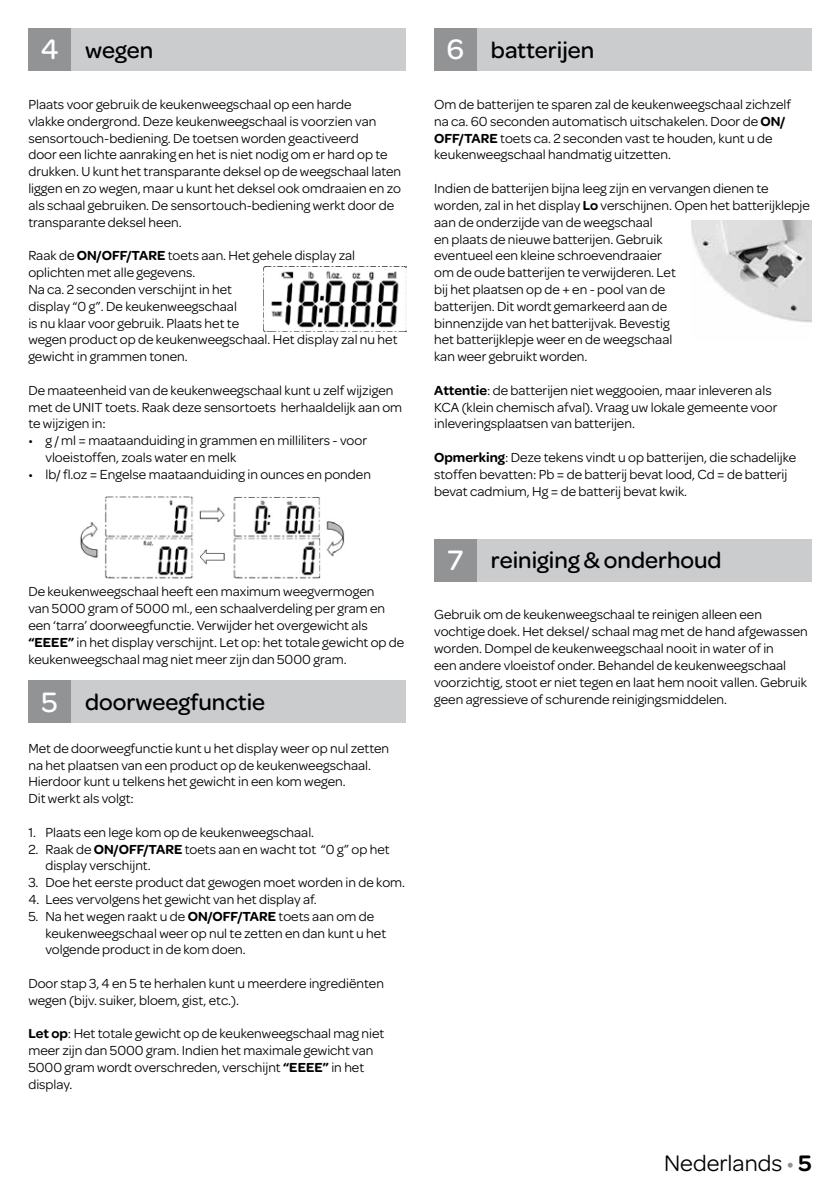
<style>
.page{position:relative;width:840px;height:1191px;background:#fff}
.page>*{position:absolute;margin:0;border:0;box-sizing:border-box;transform-origin:0 0}
.t1{font:500 24px "Omnes";color:#000}
.t2{font:24px "Omnes";color:#000}
.t3{font:14px/16.8px "Omnes";color:#000}
.s1{font-size:30px;color:#fff}
.s2{font-weight:600}
.s3{color:#929395}
</style>
<div class="page">
<div style="left:57px;top:28px;width:348px;height:43px;background:#cacccd"></div>
<div style="left:28px;top:28px;width:43px;height:43px;background:#929395"></div>
<div style="left:57px;top:680px;width:348px;height:43px;background:#cacccd"></div>
<div style="left:28px;top:680px;width:43px;height:43px;background:#929395"></div>
<div style="left:462px;top:28px;width:349px;height:43px;background:#cacccd"></div>
<div style="left:434px;top:28px;width:42px;height:43px;background:#929395"></div>
<div style="left:462px;top:539px;width:349px;height:42px;background:#cacccd"></div>
<div style="left:434px;top:539px;width:42px;height:42px;background:#929395"></div>
<img style="left:264px;top:266px;width:142px;height:66px">
<img style="left:80px;top:496px;width:265px;height:82px">
<img style="left:691px;top:220px;width:120px;height:103px">
<h1 class="t1" style="left:41px;top:33px;width:114px"><span class="s1">4</span> wegen</h1>
<p class="t3" style="left:28px;top:95px;width:374px">Plaats voor gebruik de keukenweegschaal op een harde<br>vlakke ondergrond. Deze keukenweegschaal is voorzien van sensortouch-bediening. De toetsen worden geactiveerd<br>door een lichte aanraking en het is niet nodig om er hard op te drukken. U kunt het transparante deksel op de weegschaal laten liggen en zo wegen, maar u kunt het deksel ook omdraaien en zo als schaal gebruiken. De sensortouch-bediening werkt door de transparante deksel heen.</p>
<p class="t3" style="left:28px;top:246px;width:370px">Raak de <span class="s2">ON/OFF/TARE</span> toets aan. Het gehele display zal oplichten met alle gegevens.<br>Na ca. 2 seconden verschijnt in het<br>display “0 g”. De keukenweegschaal<br>is nu klaar voor gebruik. Plaats het te<br>wegen product op de keukenweegschaal. Het display zal nu het gewicht in grammen tonen.</p>
<p class="t3" style="left:28px;top:381px;width:375px">De maateenheid van de keukenweegschaal kunt u zelf wijzigen met de UNIT toets. Raak deze sensortoets herhaaldelijk aan om te wijzigen in:</p>
<p class="t3" style="left:45px;top:431px;width:323px;text-indent:-17px">• g / ml = maataanduiding in grammen en milliliters - voor vloeistoffen, zoals water en melk</p>
<p class="t3" style="left:28px;top:465px;width:344px">• lb/ fl.oz = Engelse maataanduiding in ounces en ponden</p>
<p class="t3" style="left:28px;top:582px;width:377px">De keukenweegschaal heeft een maximum weegvermogen<br>van 5000 gram of 5000 ml., een schaalverdeling per gram en een ‘tarra’ doorweegfunctie. Verwijder het overgewicht als <span class="s2">“EEEE”</span> in het display verschijnt. Let op: het totale gewicht op de keukenweegschaal mag niet meer zijn dan 5000 gram.</p>
<h1 class="t1" style="left:42px;top:685px;width:225px"><span class="s1">5</span> doorweegfunctie</h1>
<p class="t3" style="left:28px;top:739px;width:362px">Met de doorweegfunctie kunt u het display weer op nul zetten na het plaatsen van een product op de keukenweegschaal.<br>Hierdoor kunt u telkens het gewicht in een kom wegen.<br>Dit werkt als volgt:</p>
<p class="t3" style="left:28px;top:823px;width:287px">1. Plaats een lege kom op de keukenweegschaal.</p>
<p class="t3" style="left:45px;top:839px;width:346px;text-indent:-17px">2. Raak de <span class="s2">ON/OFF/TARE</span> toets aan en wacht tot “0 g” op het display verschijnt.</p>
<p class="t3" style="left:28px;top:873px;width:378px">3. Doe het eerste product dat gewogen moet worden in de kom.</p>
<p class="t3" style="left:28px;top:890px;width:290px">4. Lees vervolgens het gewicht van het display af.</p>
<p class="t3" style="left:45px;top:907px;width:342px;text-indent:-17px">5. Na het wegen raakt u de <span class="s2">ON/OFF/TARE</span> toets aan om de keukenweegschaal weer op nul te zetten en dan kunt u het volgende product in de kom doen.</p>
<p class="t3" style="left:28px;top:974px;width:357px">Door stap 3, 4 en 5 te herhalen kunt u meerdere ingrediënten wegen (bijv. suiker, bloem, gist, etc.).</p>
<p class="t3" style="left:28px;top:1024px;width:357px"><span class="s2">Let op</span>: Het totale gewicht op de keukenweegschaal mag niet meer zijn dan 5000 gram. Indien het maximale gewicht van 5000 gram wordt overschreden, verschijnt <span class="s2">“EEEE”</span> in het display.</p>
<h1 class="t1" style="left:446px;top:33px;width:149px"><span class="s1">6</span> batterijen</h1>
<p class="t3" style="left:434px;top:95px;width:358px">Om de batterijen te sparen zal de keukenweegschaal zichzelf na ca. 60 seconden automatisch uitschakelen. Door de <span class="s2">ON/ OFF/TARE</span> toets ca. 2 seconden vast te houden, kunt u de keukenweegschaal handmatig uitzetten.</p>
<p class="t3" style="left:434px;top:179px;width:377px">Indien de batterijen bijna leeg zijn en vervangen dienen te worden, zal in het display <span class="s2">Lo</span> verschijnen. Open het batterijklepje aan de onderzijde van de weegschaal<br>en plaats de nieuwe batterijen. Gebruik<br>eventueel een kleine schroevendraaier<br>om de oude batterijen te verwijderen. Let<br>bij het plaatsen op de + en - pool van de<br>batterijen. Dit wordt gemarkeerd aan de<br>binnenzijde van het batterijvak. Bevestig<br>het batterijklepje weer en de weegschaal<br>kan weer gebruikt worden.</p>
<p class="t3" style="left:434px;top:381px;width:344px"><span class="s2">Attentie</span>: de batterijen niet weggooien, maar inleveren als<br>KCA (klein chemisch afval). Vraag uw lokale gemeente voor inleveringsplaatsen van batterijen.</p>
<p class="t3" style="left:434px;top:448px;width:363px"><span class="s2">Opmerking</span>: Deze tekens vindt u op batterijen, die schadelijke stoffen bevatten: Pb = de batterij bevat lood, Cd = de batterij bevat cadmium, Hg = de batterij bevat kwik.</p>
<h1 class="t1" style="left:447px;top:544px;width:275px"><span class="s1">7</span> reiniging &amp; onderhoud</h1>
<p class="t3" style="left:434px;top:605px;width:375px">Gebruik om de keukenweegschaal te reinigen alleen een vochtige doek. Het deksel/ schaal mag met de hand afgewassen worden. Dompel de keukenweegschaal nooit in water of in<br>een andere vloeistof onder. Behandel de keukenweegschaal voorzichtig, stoot er niet tegen en laat hem nooit vallen. Gebruik geen agressieve of schurende reinigingsmiddelen.</p>
<h1 class="t2" style="left:663px;top:1146px;width:149px">Nederlands <span class="s3">•</span> <span class="s2">5</span></h1>
</div>
